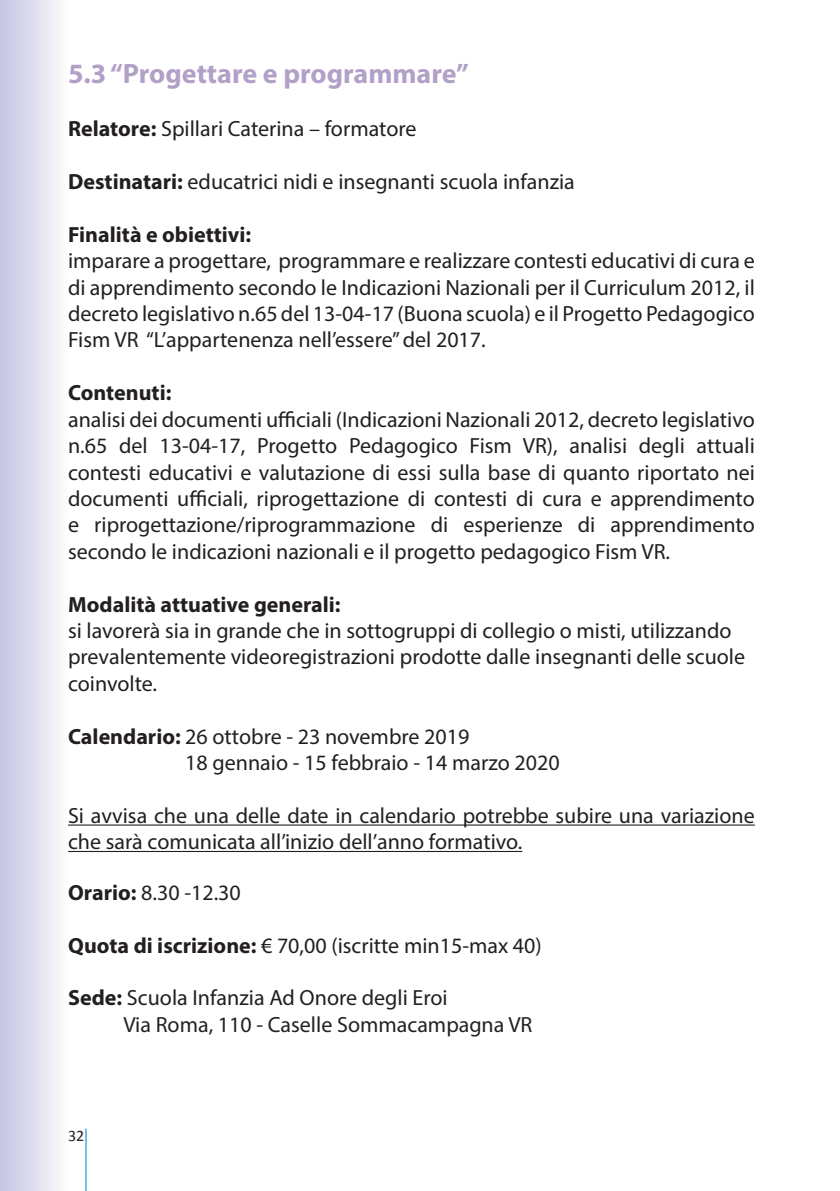
<style>
.page{position:relative;width:840px;height:1191px;background:#fff}
.page>*{position:absolute;margin:0;border:0;box-sizing:border-box;transform-origin:0 0}
.t1{font:700 28px "Myriad Pro";color:#b2a1c7}
.t2{font:22px/26.4px "Myriad Pro";color:#231f20}
.t3{font:22px/26.4px "Myriad Pro";color:#222}
.t4{font:700 22px "Myriad Pro";color:#231f20}
.t5{font:16px "Calibri";color:#231f20}
.s1{font-weight:700}
.s2{font-weight:700;color:#231f20}
.s3{color:#231f20}
</style>
<div class="page">
<div style="left:0;top:0;width:68px;height:1191px;background:linear-gradient(to right,#c5c4e2,#fbfbfd)"></div>
<hr style="left:85px;top:1128px;width:2px;height:63px;background:#59b8dc">
<hr style="left:68px;top:824px;width:686px;height:1px;background:#231f20">
<hr style="left:68px;top:851px;width:454px;height:1px;background:#231f20">
<p class="t1" style="left:68px;top:56px;width:402px">5.3 “Progettare e programmare”</p>
<p class="t2" style="left:68px;top:115px;width:350px"><span class="s1">Relatore:</span> Spillari Caterina – formatore</p>
<p class="t2" style="left:68px;top:168px;width:508px"><span class="s1">Destinatari:</span> educatrici nidi e insegnanti scuola infanzia</p>
<p class="t4" style="left:68px;top:220px;width:185px">Finalità e obiettivi:</p>
<p class="t2" style="left:68px;top:247px;width:688px;text-align:justify">imparare a progettare, programmare e realizzare contesti educativi di cura e di apprendimento secondo le Indicazioni Nazionali per il Curriculum 2012, il decreto legislativo n.65 del 13-04-17 (Buona scuola) e il Progetto Pedagogico Fism VR “L’appartenenza nell’essere” del 2017.</p>
<p class="t4" style="left:68px;top:378px;width:105px">Contenuti:</p>
<p class="t2" style="left:68px;top:406px;width:688px;text-align:justify">analisi dei documenti ufficiali (Indicazioni Nazionali 2012, decreto legislativo n.65 del 13-04-17, Progetto Pedagogico Fism VR), analisi degli attuali contesti educativi e valutazione di essi sulla base di quanto riportato nei documenti ufficiali, riprogettazione di contesti di cura e apprendimento e riprogettazione/riprogrammazione di esperienze di apprendimento secondo le indicazioni nazionali e il progetto pedagogico Fism VR.</p>
<p class="t4" style="left:68px;top:590px;width:274px">Modalità attuative generali:</p>
<p class="t2" style="left:68px;top:617px;width:678px">si lavorerà sia in grande che in sottogruppi di collegio o misti, utilizzando prevalentemente videoregistrazioni prodotte dalle insegnanti delle scuole coinvolte.</p>
<p class="t2" style="left:185px;top:722px;width:376px;text-indent:-117px"><span class="s1">Calendario:</span> 26 ottobre - 23 novembre 2019<br>18 gennaio - 15 febbraio - 14 marzo 2020</p>
<p class="t2" style="left:68px;top:802px;width:687px">Si avvisa che una delle date in calendario potrebbe subire una variazione che sarà comunicata all’inizio dell’anno formativo.</p>
<p class="t2" style="left:68px;top:878px;width:174px"><span class="s1">Orario:</span> 8.30 -12.30</p>
<p class="t2" style="left:68px;top:931px;width:475px"><span class="s1">Quota di iscrizione:</span> € 70,00 (iscritte min15-max 40)</p>
<p class="t3" style="left:123px;top:984px;width:410px;text-indent:-55px"><span class="s2">Sede:</span> <span class="s3">Scuola Infanzia Ad Onore degli Eroi<br></span>Via Roma, 110 - Caselle Sommacampagna VR</p>
<p class="t5" style="left:68px;top:1125px;width:18px">32</p>
</div>
